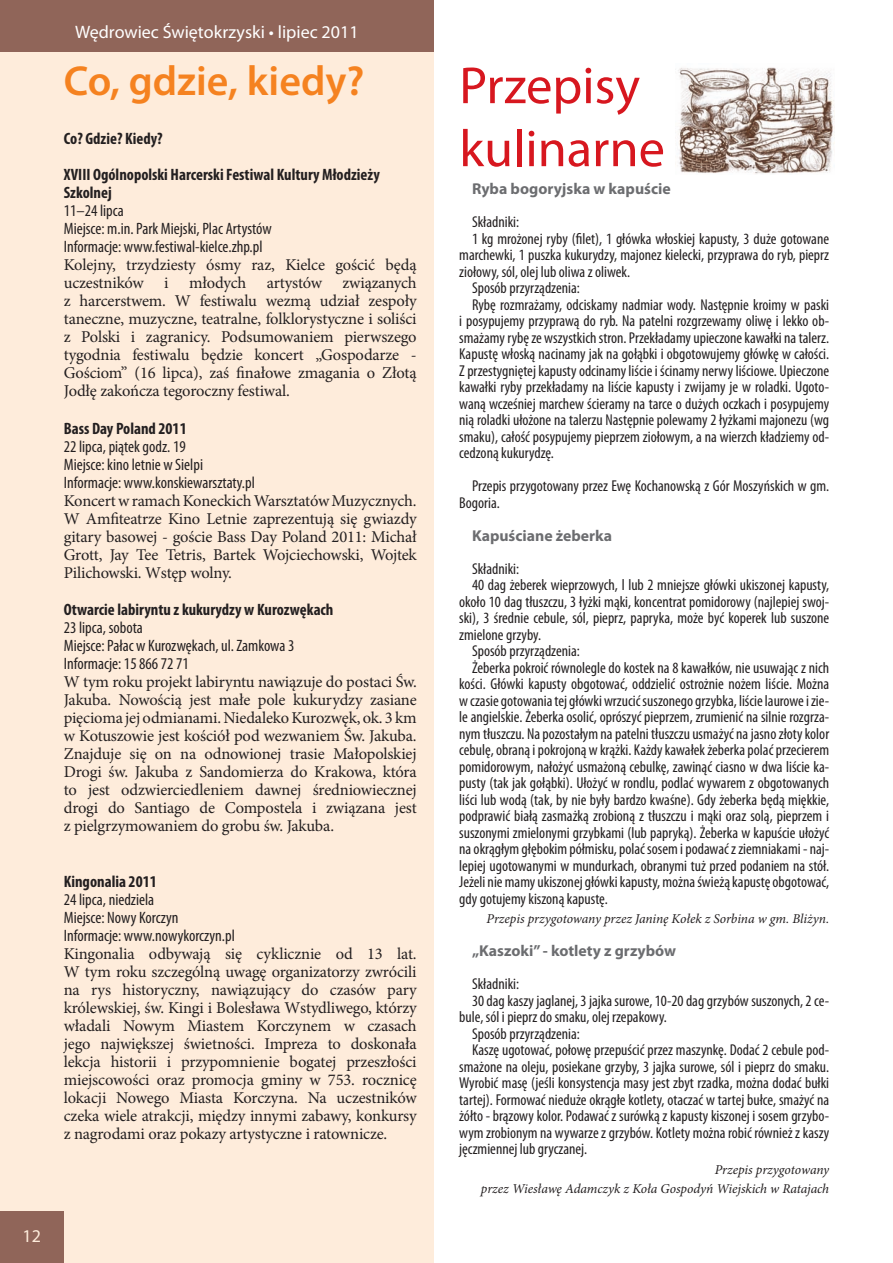
<style>
.page{position:relative;width:893px;height:1263px;background:#fff}
.page>*{position:absolute;margin:0;border:0;box-sizing:border-box;transform-origin:0 0}
.t1{font:52.5px/63px "Myriad Pro";color:#d7171f}
.t2{font:600 42px "Myriad Pro";color:#f58220}
.t3{font:18px "Myriad Pro";color:#fff}
.t4{font:18px "Myriad Pro";color:#feecdb}
.t5{font:16.5px/18px "Minion Pro";letter-spacing:-.01em;color:#231f20;text-align:justify}
.t6{font:condensed 16.5px/18px "Myriad Pro";color:#231f20}
.t7{font:700 condensed 16.5px/36px "Myriad Pro";color:#231f20}
.t8{font:condensed 15.75px/16.5px "Myriad Pro";color:#231f20}
.t9{font:700 15.75px "Myriad Pro";color:#6c6d70}
.t10{font:italic 13.5px/19.5px "Minion Pro";letter-spacing:-.005em;color:#231f20;text-align:right}
</style>
<div class="page">
<div style="left:0;top:0;width:434px;height:1263px;background:#feecdb"></div>
<div style="left:0;top:0;width:434px;height:51px;background:#906559"></div>
<div style="left:0;top:1212px;width:64px;height:51px;background:#906559"></div>
<img style="left:678px;top:67px;width:156px;height:107px">
<p class="t4" style="left:23px;top:1225px;width:20px">12</p>
<p class="t3" style="left:75px;top:21px;width:285px">Wędrowiec Świętokrzyski • lipiec 2011</p>
<h2 class="t2" style="left:64px;top:54px;width:302px">Co, gdzie, kiedy?</h2>
<h1 class="t1" style="left:459px;top:53px;width:207px">Przepisy kulinarne</h1>
<p class="t7" style="left:64px;top:120px;width:317px">Co? Gdzie? Kiedy?<br>XVIII Ogólnopolski Harcerski Festiwal Kultury Młodzieży</p>
<p class="t7" style="left:64px;top:174px;width:49px">Szkolnej</p>
<p class="t6" style="left:64px;top:202px;width:209px">11–24 lipca<br>Miejsce: m.in. Park Miejski, Plac Artystów<br>Informacje: www.festiwal-kielce.zhp.pl</p>
<p class="t5" style="left:64px;top:256px;width:354px">Kolejny, trzydziesty ósmy raz, Kielce gościć będą uczestników i młodych artystów związanych z harcerstwem. W festiwalu wezmą udział zespoły taneczne, muzyczne, teatralne, folklorystyczne i soliści z Polski i zagranicy. Podsumowaniem pierwszego tygodnia festiwalu będzie koncert „Gospodarze - Gościom” (16 lipca), zaś finałowe zmagania o Złotą Jodłę zakończa tegoroczny festiwal.</p>
<p class="t7" style="left:64px;top:410px;width:124px">Bass Day Poland 2011</p>
<p class="t6" style="left:64px;top:437px;width:193px">22 lipca, piątek godz. 19<br>Miejsce: kino letnie w Sielpi<br>Informacje: www.konskiewarsztaty.pl</p>
<p class="t5" style="left:64px;top:492px;width:354px">Koncert w ramach Koneckich Warsztatów Muzycznych.<br>W Amfiteatrze Kino Letnie zaprezentują się gwiazdy gitary basowej - goście Bass Day Poland 2011: Michał Grott, Jay Tee Tetris, Bartek Wojciechowski, Wojtek Pilichowski. Wstęp wolny.</p>
<p class="t7" style="left:64px;top:592px;width:271px">Otwarcie labiryntu z kukurydzy w Kurozwękach</p>
<p class="t6" style="left:64px;top:619px;width:232px">23 lipca, sobota<br>Miejsce: Pałac w Kurozwękach, ul. Zamkowa 3<br>Informacje: 15 866 72 71</p>
<p class="t5" style="left:64px;top:673px;width:354px">W tym roku projekt labiryntu nawiązuje do postaci Św.<br>Jakuba. Nowością jest małe pole kukurydzy zasiane pięcioma jej odmianami. Niedaleko Kurozwęk, ok. 3 km w Kotuszowie jest kościół pod wezwaniem Św. Jakuba.<br>Znajduje się on na odnowionej trasie Małopolskiej Drogi św. Jakuba z Sandomierza do Krakowa, która to jest odzwierciedleniem dawnej średniowiecznej drogi do Santiago de Compostela i związana jest z pielgrzymowaniem do grobu św. Jakuba.</p>
<p class="t7" style="left:64px;top:863px;width:94px">Kingonalia 2011</p>
<p class="t6" style="left:64px;top:890px;width:173px">24 lipca, niedziela<br>Miejsce: Nowy Korczyn<br>Informacje: www.nowykorczyn.pl</p>
<p class="t5" style="left:64px;top:945px;width:354px">Kingonalia odbywają się cyklicznie od 13 lat.<br>W tym roku szczególną uwagę organizatorzy zwrócili na rys historyczny, nawiązujący do czasów pary królewskiej, św. Kingi i Bolesława Wstydliwego, którzy władali Nowym Miastem Korczynem w czasach jego największej świetności. Impreza to doskonała lekcja historii i przypomnienie bogatej przeszłości miejscowości oraz promocja gminy w 753. rocznicę lokacji Nowego Miasta Korczyna. Na uczestników czeka wiele atrakcji, między innymi zabawy, konkursy z nagrodami oraz pokazy artystyczne i ratownicze.</p>
<p class="t9" style="left:472px;top:179px;width:200px">Ryba bogoryjska w kapuście</p>
<p class="t8" style="left:472px;top:214px;width:49px">Składniki:</p>
<p class="t8" style="left:472px;top:230px;width:359px">1 kg mrożonej ryby (filet), 1 główka włoskiej kapusty, 3 duże gotowane</p>
<p class="t8" style="left:459px;top:247px;width:371px">marchewki, 1 puszka kukurydzy, majonez kielecki, przyprawa do ryb, pieprz</p>
<p class="t8" style="left:459px;top:263px;width:172px">ziołowy, sól, olej lub oliwa z oliwek.</p>
<p class="t8" style="left:472px;top:280px;width:109px">Sposób przyrządzenia:</p>
<p class="t8" style="left:472px;top:296px;width:359px">Rybę rozmrażamy, odciskamy nadmiar wody. Następnie kroimy w paski</p>
<p class="t8" style="left:459px;top:313px;width:371px">i posypujemy przyprawą do ryb. Na patelni rozgrzewamy oliwę i lekko ob-</p>
<p class="t8" style="left:459px;top:329px;width:371px">smażamy rybę ze wszystkich stron. Przekładamy upieczone kawałki na talerz.</p>
<p class="t8" style="left:459px;top:346px;width:371px">Kapustę włoską nacinamy jak na gołąbki i obgotowujemy główkę w całości.</p>
<p class="t8" style="left:459px;top:362px;width:371px">Z przestygniętej kapusty odcinamy liście i ścinamy nerwy liściowe. Upieczone</p>
<p class="t8" style="left:459px;top:379px;width:371px">kawałki ryby przekładamy na liście kapusty i zwijamy je w roladki. Ugoto-</p>
<p class="t8" style="left:459px;top:395px;width:371px">waną wcześniej marchew ścieramy na tarce o dużych oczkach i posypujemy</p>
<p class="t8" style="left:459px;top:412px;width:371px">nią roladki ułożone na talerzu Następnie polewamy 2 łyżkami majonezu (wg</p>
<p class="t8" style="left:459px;top:428px;width:371px">smaku), całość posypujemy pieprzem ziołowym, a na wierzch kładziemy od-</p>
<p class="t8" style="left:459px;top:445px;width:96px">cedzoną kukurydzę.</p>
<p class="t8" style="left:459px;top:478px;width:371px;text-indent:13px">Przepis przygotowany przez Ewę Kochanowską z Gór Moszyńskich w gm.<br>Bogoria.</p>
<p class="t9" style="left:472px;top:525px;width:142px">Kapuściane żeberka</p>
<p class="t8" style="left:472px;top:560px;width:49px">Składniki:</p>
<p class="t8" style="left:472px;top:577px;width:359px">40 dag żeberek wieprzowych, l lub 2 mniejsze główki ukiszonej kapusty,</p>
<p class="t8" style="left:459px;top:593px;width:371px">około 10 dag tłuszczu, 3 łyżki mąki, koncentrat pomidorowy (najlepiej swoj-</p>
<p class="t8" style="left:459px;top:610px;width:371px">ski), 3 średnie cebule, sól, pieprz, papryka, może być koperek lub suszone</p>
<p class="t8" style="left:459px;top:626px;width:83px">zmielone grzyby.</p>
<p class="t8" style="left:472px;top:643px;width:109px">Sposób przyrządzenia:</p>
<p class="t8" style="left:472px;top:659px;width:359px">Żeberka pokroić równolegle do kostek na 8 kawałków, nie usuwając z nich</p>
<p class="t8" style="left:459px;top:676px;width:371px">kości. Główki kapusty obgotować, oddzielić ostrożnie nożem liście. Można</p>
<p class="t8" style="left:459px;top:692px;width:371px">w czasie gotowania tej główki wrzucić suszonego grzybka, liście laurowe i zie-</p>
<p class="t8" style="left:459px;top:709px;width:371px">le angielskie. Żeberka osolić, oprószyć pieprzem, zrumienić na silnie rozgrza-</p>
<p class="t8" style="left:459px;top:725px;width:371px">nym tłuszczu. Na pozostałym na patelni tłuszczu usmażyć na jasno złoty kolor</p>
<p class="t8" style="left:459px;top:742px;width:371px">cebulę, obraną i pokrojoną w krążki. Każdy kawałek żeberka polać przecierem</p>
<p class="t8" style="left:459px;top:758px;width:371px">pomidorowym, nałożyć usmażoną cebulkę, zawinąć ciasno w dwa liście ka-</p>
<p class="t8" style="left:459px;top:775px;width:371px">pusty (tak jak gołąbki). Ułożyć w rondlu, podlać wywarem z obgotowanych</p>
<p class="t8" style="left:459px;top:791px;width:371px">liści lub wodą (tak, by nie były bardzo kwaśne). Gdy żeberka będą miękkie,</p>
<p class="t8" style="left:459px;top:808px;width:371px">podprawić białą zasmażką zrobioną z tłuszczu i mąki oraz solą, pieprzem i</p>
<p class="t8" style="left:459px;top:824px;width:371px">suszonymi zmielonymi grzybkami (lub papryką). Żeberka w kapuście ułożyć</p>
<p class="t8" style="left:459px;top:841px;width:371px">na okrągłym głębokim półmisku, polać sosem i podawać z ziemniakami - naj-</p>
<p class="t8" style="left:459px;top:857px;width:371px">lepiej ugotowanymi w mundurkach, obranymi tuż przed podaniem na stół.</p>
<p class="t8" style="left:459px;top:874px;width:371px">Jeżeli nie mamy ukiszonej główki kapusty, można świeżą kapustę obgotować,</p>
<p class="t8" style="left:459px;top:890px;width:150px">gdy gotujemy kiszoną kapustę.</p>
<p class="t10" style="left:487px;top:909px;width:344px">Przepis przygotowany przez Janinę Kołek z Sorbina w gm. Bliżyn.</p>
<p class="t9" style="left:472px;top:941px;width:206px">„Kaszoki” - kotlety z grzybów</p>
<p class="t8" style="left:472px;top:976px;width:49px">Składniki:</p>
<p class="t8" style="left:472px;top:992px;width:359px">30 dag kaszy jaglanej, 3 jajka surowe, 10-20 dag grzybów suszonych, 2 ce-</p>
<p class="t8" style="left:459px;top:1009px;width:209px">bule, sól i pieprz do smaku, olej rzepakowy.</p>
<p class="t8" style="left:472px;top:1025px;width:109px">Sposób przyrządzenia:</p>
<p class="t8" style="left:472px;top:1042px;width:359px">Kaszę ugotować, połowę przepuścić przez maszynkę. Dodać 2 cebule pod-</p>
<p class="t8" style="left:459px;top:1058px;width:371px">smażone na oleju, posiekane grzyby, 3 jajka surowe, sól i pieprz do smaku.</p>
<p class="t8" style="left:459px;top:1075px;width:371px">Wyrobić masę (jeśli konsystencja masy jest zbyt rzadka, można dodać bułki</p>
<p class="t8" style="left:459px;top:1091px;width:371px">tartej). Formować nieduże okrągłe kotlety, otaczać w tartej bułce, smażyć na</p>
<p class="t8" style="left:459px;top:1108px;width:371px">żółto - brązowy kolor. Podawać z surówką z kapusty kiszonej i sosem grzybo-</p>
<p class="t8" style="left:459px;top:1124px;width:371px">wym zrobionym na wywarze z grzybów. Kotlety można robić również z kaszy</p>
<p class="t8" style="left:459px;top:1141px;width:129px">jęczmiennej lub gryczanej.</p>
<p class="t10" style="left:481px;top:1160px;width:350px">Przepis przygotowany<br>przez Wiesławę Adamczyk z Koła Gospodyń Wiejskich w Ratajach</p>
</div>
